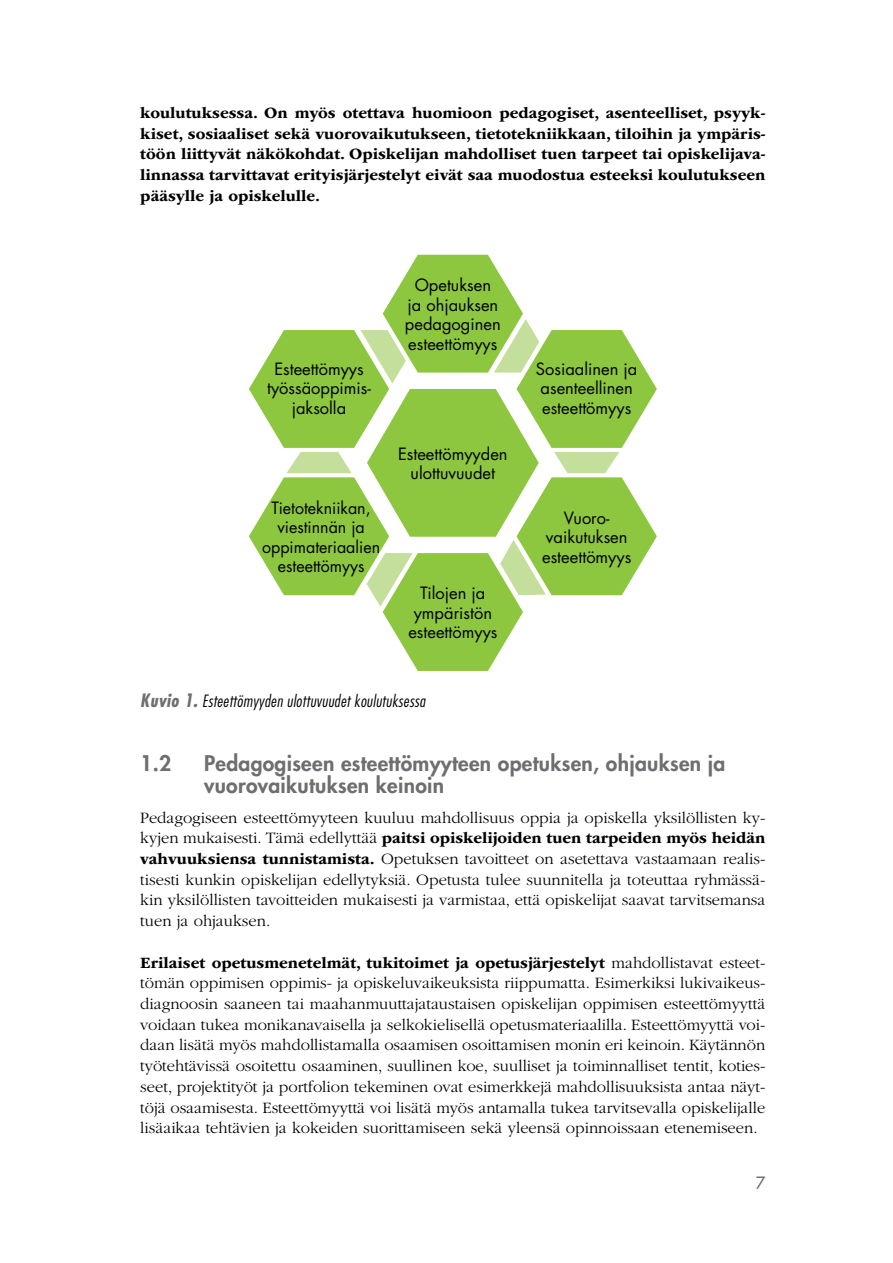
<style>
.page{position:relative;width:893px;height:1263px;background:#fff}
.page>*{position:absolute;margin:0;border:0;box-sizing:border-box;transform-origin:0 0}
.t1{font:800 21px/22.5px "Futura Std";letter-spacing:.015em;color:#6d6e71}
.t2{font:300 16.5px/20.7px "ITC Garamond Std";color:#000;text-align:justify}
.t3{font:700 16.5px/20.7px "ITC Garamond Std";color:#000;text-align:justify}
.t4{font:16.5px/19.5px "Futura Std";color:#000;text-align:center}
.t5{font:italic 300 condensed 16.5px "Futura Std";letter-spacing:.025em;color:#000}
.t6{font:500 16.5px "Futura Std";color:#6d6e71}
.s1{font-weight:700;font-size:18px;color:#6d6e71}
.s2{font-weight:700}
</style>
<div class="page">
<svg style="left:249px;top:255px;width:408px;height:416px"></svg>
<p class="t3" style="left:140px;top:102px;width:627px">koulutuksessa. On myös otettava huomioon pedagogiset, asenteelliset, psyyk&shy;kiset, sosiaaliset sekä vuorovaikutukseen, tietotekniikkaan, tiloihin ja ympäris&shy;töön liittyvät näkökohdat. Opiskelijan mahdolliset tuen tarpeet tai opiskelijava&shy;linnassa tarvittavat erityisjärjestelyt eivät saa muodostua esteeksi koulutukseen pääsylle ja opiskelulle.</p>
<p class="t4" style="left:267px;top:359px;width:105px">Esteettömyys työssäoppimis&shy;jaksolla</p>
<p class="t4" style="left:262px;top:498px;width:119px">Tietotekniikan, viestinnän ja oppimateriaalien esteettömyys</p>
<p class="t4" style="left:405px;top:276px;width:97px">Opetuksen<br>ja ohjauksen pedagoginen esteettömyys</p>
<p class="t4" style="left:398px;top:444px;width:111px">Esteettömyyden ulottuvuudet</p>
<p class="t4" style="left:408px;top:584px;width:91px">Tilojen ja ympäristön esteettömyys</p>
<p class="t5" style="left:140px;top:691px;width:286px"><span class="s1">Kuvio 1.</span> Esteettömyyden ulottuvuudet koulutuksessa</p>
<p class="t4" style="left:536px;top:359px;width:103px;text-align:left">Sosiaalinen ja asenteellinen esteettömyys</p>
<p class="t4" style="left:542px;top:508px;width:91px">Vuoro&shy;vaikutuksen esteettömyys</p>
<p class="t1" style="left:140px;top:752px;width:32px">1.2</p>
<p class="t1" style="left:204px;top:752px;width:523px">Pedagogiseen esteettömyyteen opetuksen, ohjauksen ja vuorovaikutuksen keinoin</p>
<p class="t2" style="left:140px;top:807px;width:627px">Pedagogiseen esteettömyyteen kuuluu mahdollisuus oppia ja opiskella yksilöllisten ky&shy;kyjen mukaisesti. Tämä edellyttää <span class="s2">paitsi opiskelijoiden tuen tarpeiden myös heidän vahvuuksiensa tunnistamista.</span> Opetuksen tavoitteet on asetettava vastaamaan realis&shy;tisesti kunkin opiskelijan edellytyksiä. Opetusta tulee suunnitella ja toteuttaa ryhmässä&shy;kin yksilöllisten tavoitteiden mukaisesti ja varmistaa, että opiskelijat saavat tarvitsemansa tuen ja ohjauksen.</p>
<p class="t2" style="left:140px;top:952px;width:627px"><span class="s2">Erilaiset opetusmenetelmät, tukitoimet ja opetusjärjestelyt</span> mahdollistavat esteet&shy;tömän oppimisen oppimis- ja opiskeluvaikeuksista riippumatta. Esimerkiksi lukivaikeus&shy;diagnoosin saaneen tai maahanmuuttajataustaisen opiskelijan oppimisen esteettömyyttä voidaan tukea monikanavaisella ja selkokielisellä opetusmateriaalilla. Esteettömyyttä voi&shy;daan lisätä myös mahdollistamalla osaamisen osoittamisen monin eri keinoin. Käytännön työtehtävissä osoitettu osaaminen, suullinen koe, suulliset ja toiminnalliset tentit, koties&shy;seet, projektityöt ja portfolion tekeminen ovat esimerkkejä mahdollisuuksista antaa näyt&shy;töjä osaamisesta. Esteettömyyttä voi lisätä myös antamalla tukea tarvitsevalla opiskelijalle lisäaikaa tehtävien ja kokeiden suorittamiseen sekä yleensä opinnoissaan etenemiseen.</p>
<p class="t6" style="left:756px;top:1173px;width:11px">7</p>
</div>
